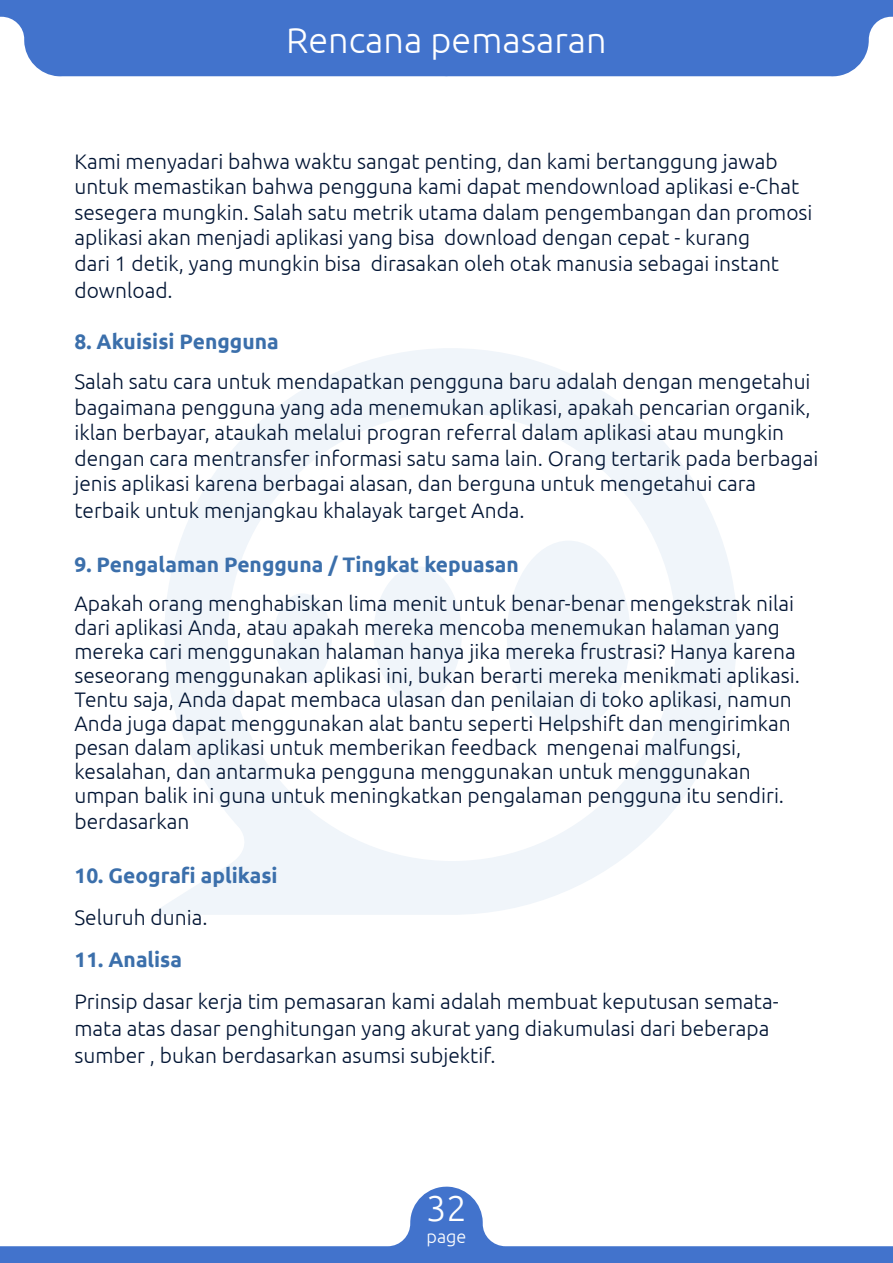
<style>
.page{position:relative;width:893px;height:1263px;background:#fff}
.page>*{position:absolute;margin:0;border:0;box-sizing:border-box;transform-origin:0 0}
.t1{font:300 36px "Ubuntu";color:#fff}
.t2{font:300 21px/25.8px "Ubuntu";color:#001433}
.t3{font:700 21px "Ubuntu";color:#3b6fab}
.t4{font:300 18px "Ubuntu";color:#fff}
</style>
<div class="page">
<svg style="left:156px;top:348px;width:581px;height:567px"></svg>
<div style="left:507px;top:541px;width:123px;height:190px;background:#f0f5fa;border-radius:50%"></div>
<div style="left:374px;top:566px;width:88px;height:136px;background:#f0f5fa;border-radius:50%"></div>
<div style="left:273px;top:593px;width:59px;height:90px;background:#f0f5fa;border-radius:50%"></div>
<svg style="left:0;top:1186px;width:893px;height:77px"></svg>
<div style="left:0;top:0;width:893px;height:77px;background:#4273cc"></div>
<h1 class="t1" style="left:286px;top:18px;width:322px">Rencana pemasaran</h1>
<p class="t2" style="left:74px;top:148px;width:740px">Kami menyadari bahwa waktu sangat penting, dan kami bertanggung jawab untuk memastikan bahwa pengguna kami dapat mendownload aplikasi e-Chat sesegera mungkin. Salah satu metrik utama dalam pengembangan dan promosi aplikasi akan menjadi aplikasi yang bisa download dengan cepat - kurang<br>dari 1 detik, yang mungkin bisa dirasakan oleh otak manusia sebagai instant download.</p>
<p class="t3" style="left:74px;top:329px;width:206px">8. Akuisisi Pengguna</p>
<p class="t2" style="left:74px;top:368px;width:746px">Salah satu cara untuk mendapatkan pengguna baru adalah dengan mengetahui bagaimana pengguna yang ada menemukan aplikasi, apakah pencarian organik, iklan berbayar, ataukah melalui progran referral dalam aplikasi atau mungkin dengan cara mentransfer informasi satu sama lain. Orang tertarik pada berbagai jenis aplikasi karena berbagai alasan, dan berguna untuk mengetahui cara terbaik untuk menjangkau khalayak target Anda.</p>
<p class="t3" style="left:74px;top:552px;width:446px">9. Pengalaman Pengguna / Tingkat kepuasan</p>
<p class="t2" style="left:74px;top:591px;width:727px;line-height:24.2px">Apakah orang menghabiskan lima menit untuk benar-benar mengekstrak nilai dari aplikasi Anda, atau apakah mereka mencoba menemukan halaman yang mereka cari menggunakan halaman hanya jika mereka frustrasi? Hanya karena seseorang menggunakan aplikasi ini, bukan berarti mereka menikmati aplikasi.<br>Tentu saja, Anda dapat membaca ulasan dan penilaian di toko aplikasi, namun Anda juga dapat menggunakan alat bantu seperti Helpshift dan mengirimkan pesan dalam aplikasi untuk memberikan feedback mengenai malfungsi, kesalahan, dan antarmuka pengguna menggunakan untuk menggunakan umpan balik ini guna untuk meningkatkan pengalaman pengguna itu sendiri. berdasarkan</p>
<p class="t3" style="left:74px;top:863px;width:205px">10. Geografi aplikasi</p>
<p class="t2" style="left:74px;top:904px;width:135px">Seluruh dunia.</p>
<p class="t3" style="left:74px;top:947px;width:109px">11. Analisa</p>
<p class="t2" style="left:74px;top:987px;width:706px;line-height:27px">Prinsip dasar kerja tim pemasaran kami adalah membuat keputusan semata&shy;mata atas dasar penghitungan yang akurat yang diakumulasi dari beberapa sumber , bukan berdasarkan asumsi subjektif.</p>
<h1 class="t1" style="left:426px;top:1187px;width:42px">32</h1>
<p class="t4" style="left:427px;top:1226px;width:41px">page</p>
</div>
